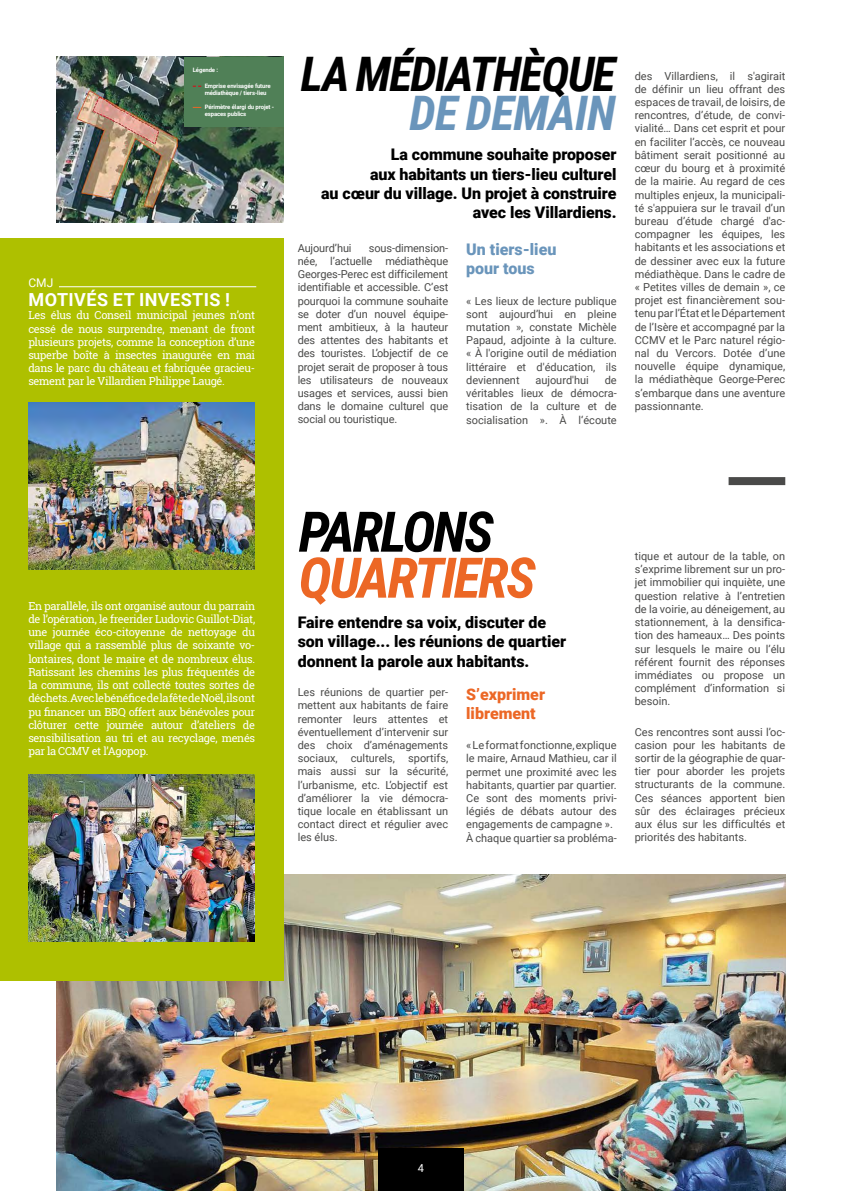
<style>
.page{position:relative;width:842px;height:1191px;background:#fff}
.page>*{position:absolute;margin:0;border:0;box-sizing:border-box;transform-origin:0 0}
.t1{font:italic 700 56px "Roboto Condensed";letter-spacing:-.045em;color:#ec6725}
.t2{font:italic 700 56px "Roboto Condensed";letter-spacing:-.045em;color:#000}
.t3{font:italic 700 47.6px "Roboto Condensed";letter-spacing:-.035em;color:#000}
.t4{font:italic 700 47.6px "Roboto Condensed";letter-spacing:-.015em;color:#6a95bb}
.t5{font:700 18px "Roboto";letter-spacing:.025em;color:#fff}
.t6{font:900 16px/19.2px "Roboto";letter-spacing:-.005em;color:#000;text-align:right}
.t7{font:900 16px/19.2px "Roboto";color:#6a95bb}
.t8{font:900 16px/19.2px "Roboto";color:#ec6725}
.t9{font:12px "Roboto";color:#fff}
.t10{font:11px/13.2px "Roboto";color:#4a4a49;text-align:justify}
.t11{font:11px/13.2px "Roboto Slab";letter-spacing:-.03em;color:#fff;text-align:justify}
.t12{font:11px "Roboto";color:#fff}
.t13{font:700 6px/7.2px "Roboto";letter-spacing:-.02em;color:#fff}
</style>
<div class="page">
<img style="left:57px;top:874px;width:728px;height:317px">
<div style="left:378px;top:1148px;width:85px;height:43px;background:#000"></div>
<div style="left:729px;top:477px;width:56px;height:8px;background:#4a4a49"></div>
<img style="left:57px;top:57px;width:226px;height:166px">
<div style="left:0;top:238px;width:283px;height:743px;background:#aec000"></div>
<hr style="left:59px;top:286px;width:197px;height:1px;background:#fff">
<img style="left:28px;top:774px;width:227px;height:167px">
<img style="left:28px;top:403px;width:227px;height:167px">
<div style="left:184px;top:57px;width:99px;height:69px;background:#508057"></div>
<p class="t13" style="left:193px;top:66px;width:27px">Légende :</p>
<p class="t13" style="left:205px;top:82px;width:68px">Emprise envisagée future médiathèque / tiers-lieu</p>
<p class="t13" style="left:205px;top:103px;width:71px">Périmètre élargi du projet - espaces publics</p>
<p class="t9" style="left:29px;top:274px;width:26px">CMJ</p>
<h3 class="t5" style="left:29px;top:287px;width:203px">MOTIVÉS ET INVESTIS !</h3>
<p class="t11" style="left:28px;top:309px;width:228px">Les élus du Conseil municipal jeunes n’ont cessé de nous surprendre, menant de front plusieurs projets, comme la conception d’une superbe boîte à insectes inaugurée en mai dans le parc du château et fabriquée gracieu&shy;sement par le Villardien Philippe Laugé.</p>
<h2 class="t3" style="left:301px;top:41px;width:316px">LA MÉDIATHÈQUE</h2>
<h2 class="t4" style="left:409px;top:79px;width:208px">DE DEMAIN</h2>
<h3 class="t6" style="left:321px;top:144px;width:297px">La commune souhaite proposer<br>aux habitants un tiers-lieu culturel<br>au cœur du village. Un projet à construire avec les Villardiens.</h3>
<p class="t10" style="left:298px;top:241px;width:152px;text-indent:71px">sous-dimension&shy;née, l’actuelle médiathèque Georges-Perec est difficilement identifiable et accessible. C’est pourquoi la commune souhaite se doter d’un nouvel équipe&shy;ment ambitieux, à la hauteur des attentes des habitants et des touristes. L’objectif de ce projet serait de proposer à tous les utilisateurs de nouveaux usages et services, aussi bien dans le domaine culturel que social ou touristique.</p>
<h3 class="t7" style="left:466px;top:239px;width:92px">Un tiers-lieu pour tous</h3>
<p class="t10" style="left:298px;top:241px;width:55px">Aujourd’hui</p>
<p class="t10" style="left:466px;top:294px;width:152px">« Les lieux de lecture publique sont aujourd’hui en pleine mutation », constate Michèle Papaud, adjointe à la culture. « À l'origine outil de médiation littéraire et d'éducation, ils deviennent</p>
<p class="t10" style="left:466px;top:373px;width:152px;text-indent:138px">de véritables lieux de démocra&shy;tisation de la culture et de socialisation ». À l‘écoute</p>
<p class="t10" style="left:535px;top:373px;width:55px">aujourd'hui</p>
<p class="t10" style="left:635px;top:69px;width:152px">des Villardiens, il s'agirait de définir un lieu offrant des espaces de travail, de loisirs, de rencontres, d’étude, de convi&shy;vialité… Dans cet esprit et pour en faciliter l’accès, ce nouveau bâtiment serait positionné au cœur du bourg et à proximité de la mairie. Au regard de ces multiples enjeux, la municipali&shy;té s'appuiera sur le travail d’un bureau d’étude chargé d'ac&shy;compagner les équipes, les habitants et les associations et de dessiner avec eux la future médiathèque. Dans le cadre de « Petites villes de demain », ce projet est financièrement sou&shy;tenu par l’État et le Département de l’Isère et accompagné par la CCMV et le Parc naturel régio&shy;nal du Vercors. Dotée d’une nouvelle équipe dynamique, la médiathèque George-Perec s’embarque dans une aventure passionnante.</p>
<p class="t11" style="left:28px;top:599px;width:228px">En parallèle, ils ont organisé autour du parrain de l’opération, le freerider Ludovic Guillot-Diat, une journée éco-citoyenne de nettoyage du village qui a rassemblé plus de soixante vo&shy;lontaires, dont le maire et de nombreux élus.<br>Ratissant les chemins les plus fréquentés de la commune, ils ont collecté toutes sortes de déchets. Avec le bénéfice de la fête de Noël, ils ont pu financer un BBQ offert aux bénévoles pour clôturer cette journée autour d’ateliers de sensibilisation au tri et au recyclage, menés par la CCMV et l’Agopop.</p>
<h1 class="t2" style="left:299px;top:492px;width:196px">PARLONS</h1>
<h1 class="t1" style="left:299px;top:538px;width:238px">QUARTIERS</h1>
<h3 class="t6" style="left:298px;top:612px;width:270px;text-align:left">Faire entendre sa voix, discuter de son village... les réunions de quartier donnent la parole aux habitants.</h3>
<p class="t10" style="left:298px;top:685px;width:152px">Les réunions de quartier per&shy;mettent aux habitants de faire remonter leurs attentes et éventuellement d’intervenir sur des choix d’aménagements sociaux, culturels, sportifs, mais aussi sur la sécurité, l’urbanisme, etc. L’objectif est d’améliorer la vie démocra&shy;tique locale en établissant un contact direct et régulier avec les élus.</p>
<h3 class="t8" style="left:466px;top:684px;width:80px">S’exprimer librement</h3>
<p class="t10" style="left:466px;top:738px;width:152px;text-align:left">« Le format fonctionne, explique le maire, Arnaud Mathieu, car il permet une proximité avec les habitants, quartier par quartier.<br>Ce sont des moments privi&shy;légiés de débats autour des engagements de campagne ».<br>À chaque quartier sa probléma-</p>
<p class="t10" style="left:635px;top:549px;width:152px">tique et autour de la table, on s’exprime librement sur un pro&shy;jet immobilier qui inquiète, une question relative à l’entretien de la voirie, au déneigement, au stationnement, à la densifica&shy;tion des hameaux… Des points sur lesquels le maire ou l’élu référent fournit des réponses immédiates ou propose un complément d’information si besoin.</p>
<p class="t10" style="left:635px;top:724px;width:152px">Ces rencontres sont aussi l’oc&shy;casion pour les habitants de sortir de la géographie de quar&shy;tier pour aborder les projets structurants de la commune.<br>Ces séances apportent bien sûr des éclairages précieux aux élus sur les difficultés et priorités des habitants.</p>
<p class="t12" style="left:418px;top:1160px;width:8px">4</p>
</div>
